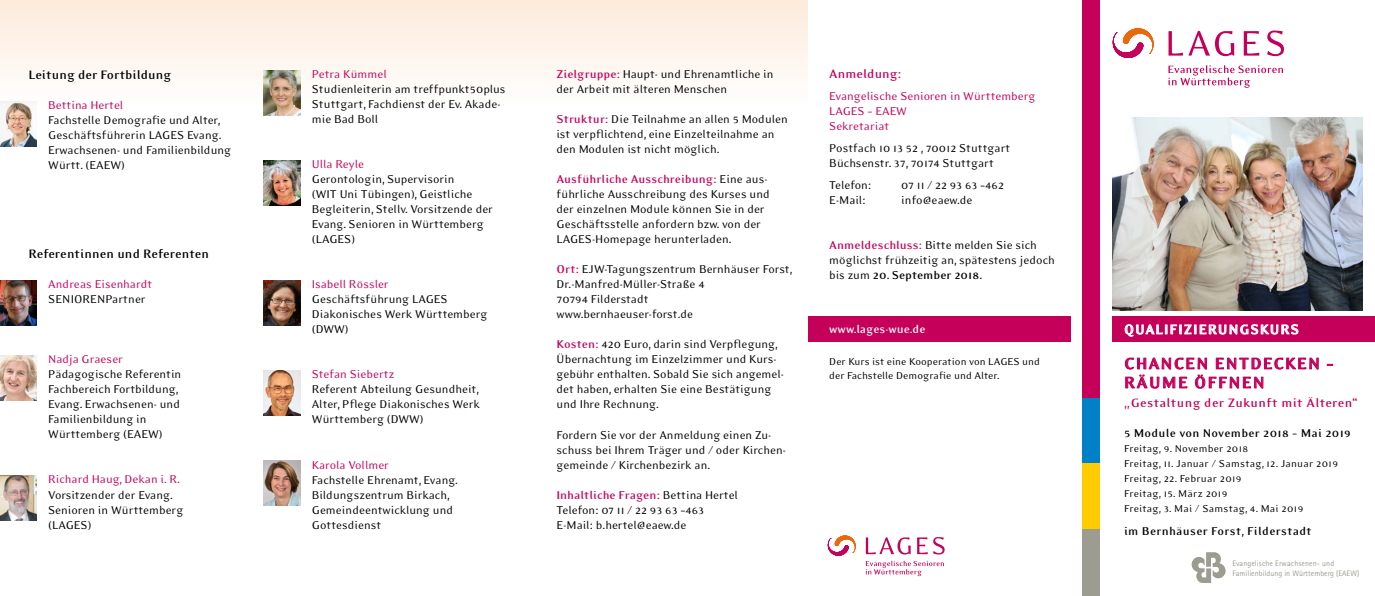
<style>
.page{position:relative;width:1375px;height:596px;background:#fff}
.page>*{position:absolute;margin:0;border:0;box-sizing:border-box;transform-origin:0 0}
.t1{font:700 18px/19px "Eidetic Modern";letter-spacing:.08em;color:#c5005a}
.t2{font:700 15px "Eidetic Modern";color:#fff}
.t3{font:700 14px "Eidetic Modern";color:#000}
.t4{font:700 14px "Eidetic Modern";letter-spacing:.02em;color:#c5005a}
.t5{font:13px/15px "Eidetic Modern";color:#000}
.t6{font:13px/15px "Eidetic Modern";letter-spacing:-.005em;color:#c5005a}
.t7{font:700 13px "Eidetic Modern";letter-spacing:.03em;color:#000}
.t8{font:700 13px "Eidetic Modern";letter-spacing:.005em;color:#fff}
.t9{font:11.5px/15px "Eidetic Modern";letter-spacing:.015em;color:#000}
.t10{font:11.5px/14px "Eidetic Modern";letter-spacing:-.005em;color:#000}
.t11{font:7.9px/10.1px "Rotis Sans Serif";letter-spacing:.005em;color:#9d9c90}
.s1{font-weight:700;color:#c5005a}
.s2{font-weight:700}
</style>
<div class="page">
<div style="left:0;top:0;width:808px;height:105px;background:linear-gradient(to bottom,#fdebdb,#fefefd)"></div>
<svg style="left:1168px;top:31px;width:66px;height:25px"></svg>
<svg style="left:1244px;top:31px;width:15px;height:25px"></svg>
<svg style="left:1267px;top:30px;width:17px;height:26px"></svg>
<svg style="left:1113px;top:28px;width:41px;height:30px"></svg>
<svg style="left:1168px;top:65px;width:115px;height:23px"></svg>
<svg style="left:866px;top:537px;width:45px;height:17px"></svg>
<svg style="left:917px;top:537px;width:27px;height:17px"></svg>
<svg style="left:828px;top:535px;width:28px;height:21px"></svg>
<svg style="left:866px;top:560px;width:78px;height:15px"></svg>
<img style="left:1113px;top:118px;width:249px;height:192px">
<svg style="left:1327px;top:363px;width:6px;height:2px"></svg>
<div style="left:1083px;top:397px;width:17px;height:66px;background:#0081c7"></div>
<div style="left:1083px;top:463px;width:17px;height:66px;background:#fecc00"></div>
<div style="left:1083px;top:529px;width:17px;height:66px;background:#9d9c90"></div>
<div style="left:1083px;top:0;width:17px;height:397px;background:#c5005a"></div>
<svg style="left:1191px;top:552px;width:34px;height:30px"></svg>
<div style="left:808px;top:316px;width:262px;height:26px;background:#c5005a"></div>
<div style="left:1113px;top:316px;width:262px;height:26px;background:#c5005a"></div>
<svg style="left:1125px;top:273px;width:194px;height:115px"></svg>
<img style="left:0;top:101px;width:37px;height:45px">
<img style="left:264px;top:71px;width:36px;height:45px">
<img style="left:264px;top:160px;width:36px;height:45px">
<img style="left:264px;top:280px;width:36px;height:45px">
<img style="left:264px;top:370px;width:36px;height:45px">
<img style="left:264px;top:460px;width:36px;height:45px">
<img style="left:0;top:475px;width:37px;height:45px">
<img style="left:0;top:280px;width:37px;height:45px">
<img style="left:0;top:355px;width:37px;height:45px">
<p class="t3" style="left:28px;top:67px;width:145px">Leitung der Fortbildung</p>
<p class="t6" style="left:48px;top:97px;width:77px">Bettina Hertel</p>
<p class="t5" style="left:48px;top:112px;width:185px">Fachstelle Demografie und Alter,<br>Geschäftsführerin LAGES Evang.<br>Erwachsenen- und Familienbildung<br>Württ. (EAEW)</p>
<p class="t3" style="left:28px;top:246px;width:182px">Referentinnen und Referenten</p>
<p class="t6" style="left:48px;top:276px;width:106px">Andreas Eisenhardt</p>
<p class="t5" style="left:48px;top:291px;width:99px">SENIORENPartner</p>
<p class="t6" style="left:48px;top:351px;width:76px">Nadja Graeser</p>
<p class="t5" style="left:48px;top:366px;width:135px">Pädagogische Referentin<br>Fachbereich Fortbildung,<br>Evang. Erwachsenen- und<br>Familienbildung in<br>Württemberg (EAEW)</p>
<p class="t6" style="left:48px;top:471px;width:133px">Richard Haug, Dekan i. R.</p>
<p class="t5" style="left:48px;top:486px;width:137px">Vorsitzender der Evang.<br>Senioren in Württemberg (LAGES)</p>
<p class="t6" style="left:312px;top:66px;width:76px">Petra Kümmel</p>
<p class="t5" style="left:312px;top:81px;width:195px">Studienleiterin am treffpunkt50plus<br>Stuttgart, Fachdienst der Ev. Akade&shy;mie Bad Boll</p>
<p class="t6" style="left:312px;top:156px;width:54px">Ulla Reyle</p>
<p class="t5" style="left:312px;top:171px;width:183px">Gerontologin, Supervisorin<br>(WIT Uni Tübingen), Geistliche<br>Begleiterin, Stellv. Vorsitzende der<br>Evang. Senioren in Württemberg (LAGES)</p>
<p class="t6" style="left:312px;top:276px;width:78px">Isabell Rössler</p>
<p class="t5" style="left:312px;top:291px;width:177px">Geschäftsführung LAGES<br>Diakonisches Werk Württemberg (DWW)</p>
<p class="t6" style="left:312px;top:366px;width:84px">Stefan Siebertz</p>
<p class="t5" style="left:312px;top:381px;width:170px;text-align:justify">Referent Abteilung Gesundheit, Alter, Pflege Diakonisches Werk Württemberg (DWW)</p>
<p class="t6" style="left:312px;top:457px;width:79px">Karola Vollmer</p>
<p class="t5" style="left:312px;top:472px;width:148px">Fachstelle Ehrenamt, Evang.<br>Bildungszentrum Birkach,<br>Gemeindeentwicklung und<br>Gottesdienst</p>
<p class="t5" style="left:556px;top:66px;width:219px"><span class="s1">Zielgruppe:</span> Haupt- und Ehrenamtliche in der Arbeit mit älteren Menschen</p>
<p class="t5" style="left:556px;top:112px;width:233px"><span class="s1">Struktur:</span> Die Teilnahme an allen 5 Modulen ist verpflichtend, eine Einzelteilnahme an den Modulen ist nicht möglich.</p>
<p class="t5" style="left:556px;top:172px;width:215px"><span class="s1">Ausführliche Ausschreibung:</span> Eine aus&shy;führliche Ausschreibung des Kurses und der einzelnen Module können Sie in der Geschäftsstelle anfordern bzw. von der LAGES-Homepage herunterladen.</p>
<p class="t5" style="left:556px;top:262px;width:237px"><span class="s1">Ort:</span> EJW-Tagungszentrum Bernhäuser Forst,<br>Dr.-Manfred-Müller-Straße 4<br>70794 Filderstadt<br>www.bernhaeuser-forst.de</p>
<p class="t5" style="left:556px;top:337px;width:229px"><span class="s1">Kosten:</span> 420 Euro, darin sind Verpflegung, Übernachtung im Einzelzimmer und Kurs&shy;gebühr enthalten. Sobald Sie sich angemel&shy;det haben, erhalten Sie eine Bestätigung und Ihre Rechnung.</p>
<p class="t5" style="left:556px;top:427px;width:231px">Fordern Sie vor der Anmeldung einen Zu&shy;schuss bei Ihrem Träger und / oder Kirchen&shy;gemeinde / Kirchenbezirk an.</p>
<p class="t5" style="left:556px;top:487px;width:183px"><span class="s1">Inhaltliche Fragen:</span> Bettina Hertel<br>Telefon: 07 11 / 22 93 63 –463<br>E-Mail: b.hertel@eaew.de</p>
<p class="t4" style="left:829px;top:66px;width:74px">Anmeldung:</p>
<p class="t6" style="left:829px;top:88px;width:208px">Evangelische Senioren in Württemberg<br>LAGES – EAEW<br>Sekretariat</p>
<p class="t5" style="left:829px;top:140px;width:183px">Postfach 10 13 52 , 70012 Stuttgart<br>Büchsenstr. 37, 70174 Stuttgart</p>
<p class="t5" style="left:829px;top:177px;width:43px">Telefon:</p>
<p class="t5" style="left:901px;top:177px;width:104px">07 11 / 22 93 63 –462</p>
<p class="t5" style="left:829px;top:192px;width:38px">E-Mail:</p>
<p class="t5" style="left:901px;top:192px;width:73px">info@eaew.de</p>
<p class="t5" style="left:829px;top:237px;width:227px"><span class="s1">Anmeldeschluss:</span> Bitte melden Sie sich möglichst frühzeitig an, spätestens jedoch bis zum <span class="s2">20. September 2018.</span></p>
<p class="t8" style="left:829px;top:322px;width:98px">www.lages-wue.de</p>
<p class="t2" style="left:1124px;top:321px;width:50px">Qualifizierungskurs</p>
<p class="t10" style="left:829px;top:354px;width:212px">Der Kurs ist eine Kooperation von LAGES und der Fachstelle Demografie und Alter.</p>
<h1 class="t1" style="left:1124px;top:353px;width:211px">CHANCEN ENTDECKEN –<br>RÄUME ÖFFNEN</h1>
<p class="t4" style="left:1124px;top:395px;width:235px">„Gestaltung der Zukunft mit Älteren“</p>
<p class="t7" style="left:1124px;top:426px;width:228px">5 Module von November 2018 – Mai 2019</p>
<p class="t9" style="left:1124px;top:440px;width:215px">Freitag, 9. November 2018<br>Freitag, 11. Januar / Samstag, 12. Januar 2019<br>Freitag, 22. Februar 2019<br>Freitag, 15. März 2019<br>Freitag, 3. Mai / Samstag, 4. Mai 2019</p>
<p class="t7" style="left:1124px;top:523px;width:189px">im Bernhäuser Forst, Filderstadt</p>
<p class="t11" style="left:1232px;top:557px;width:128px">Evangelische Erwachsenen- und<br>Familienbildung in Württemberg (EAEW)</p>
</div>
